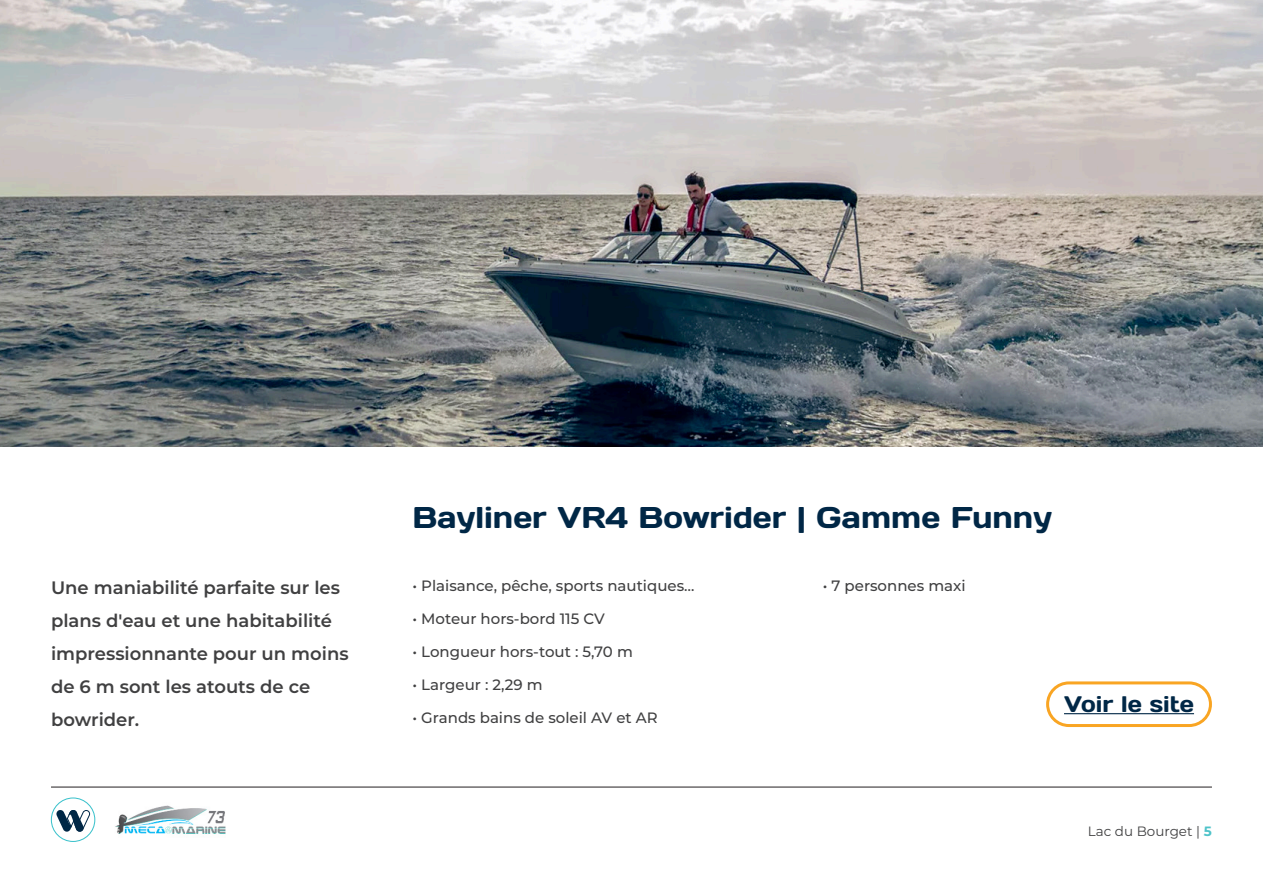
<style>
.page{position:relative;width:1263px;height:893px;background:#fff}
.page>*{position:absolute;margin:0;border:0;box-sizing:border-box;transform-origin:0 0}
.t1{font:30px "Days One";color:#002746}
.t2{font:22.5px "Days One";color:#002746}
.t3{font:600 18px/33px "Montserrat";color:#404041}
.t4{font:500 15px "Montserrat";color:#404041}
.t5{font:13.5px "Montserrat";color:#404041}
.s1{font-weight:700;color:#4ec3c9}
</style>
<div class="page">
<hr style="left:51px;top:787px;width:1161px;height:1px;background:#231f20">
<div style="left:51px;top:797px;width:44px;height:45px;border:1px solid #39c1cb;border-radius:50%"></div>
<svg style="left:56px;top:810px;width:35px;height:22px"></svg>
<img style="left:115px;top:805px;width:110px;height:29px">
<img style="left:0;top:0;width:1263px;height:446px">
<div style="left:1046px;top:681px;width:166px;height:46px;border:3px solid #f9a523;border-radius:21px"></div>
<hr style="left:1064px;top:713px;width:130px;height:1px;background:#002746">
<p class="t1" style="left:412px;top:498px;width:641px">Bayliner VR4 Bowrider | Gamme Funny</p>
<p class="t3" style="left:51px;top:570px;width:291px">Une maniabilité parfaite sur les</p>
<p class="t4" style="left:823px;top:575px;width:144px">• 7 personnes maxi</p>
<p class="t3" style="left:51px;top:603px;width:299px">plans d'eau et une habitabilité impressionnante pour un moins de 6 m sont les atouts de ce bowrider.</p>
<p class="t4" style="left:412px;top:575px;width:284px">• Plaisance, pêche, sports nautiques…</p>
<p class="t4" style="left:412px;top:608px;width:194px">• Moteur hors-bord 115 CV</p>
<p class="t4" style="left:412px;top:641px;width:222px">• Longueur hors-tout : 5,70 m</p>
<p class="t4" style="left:412px;top:674px;width:132px">• Largeur : 2,29 m</p>
<p class="t4" style="left:412px;top:707px;width:247px">• Grands bains de soleil AV et AR</p>
<p class="t2" style="left:1064px;top:690px;width:132px">Voir le site</p>
<p class="t5" style="left:1088px;top:822px;width:126px">Lac du Bourget | <span class="s1">5</span></p>
</div>
